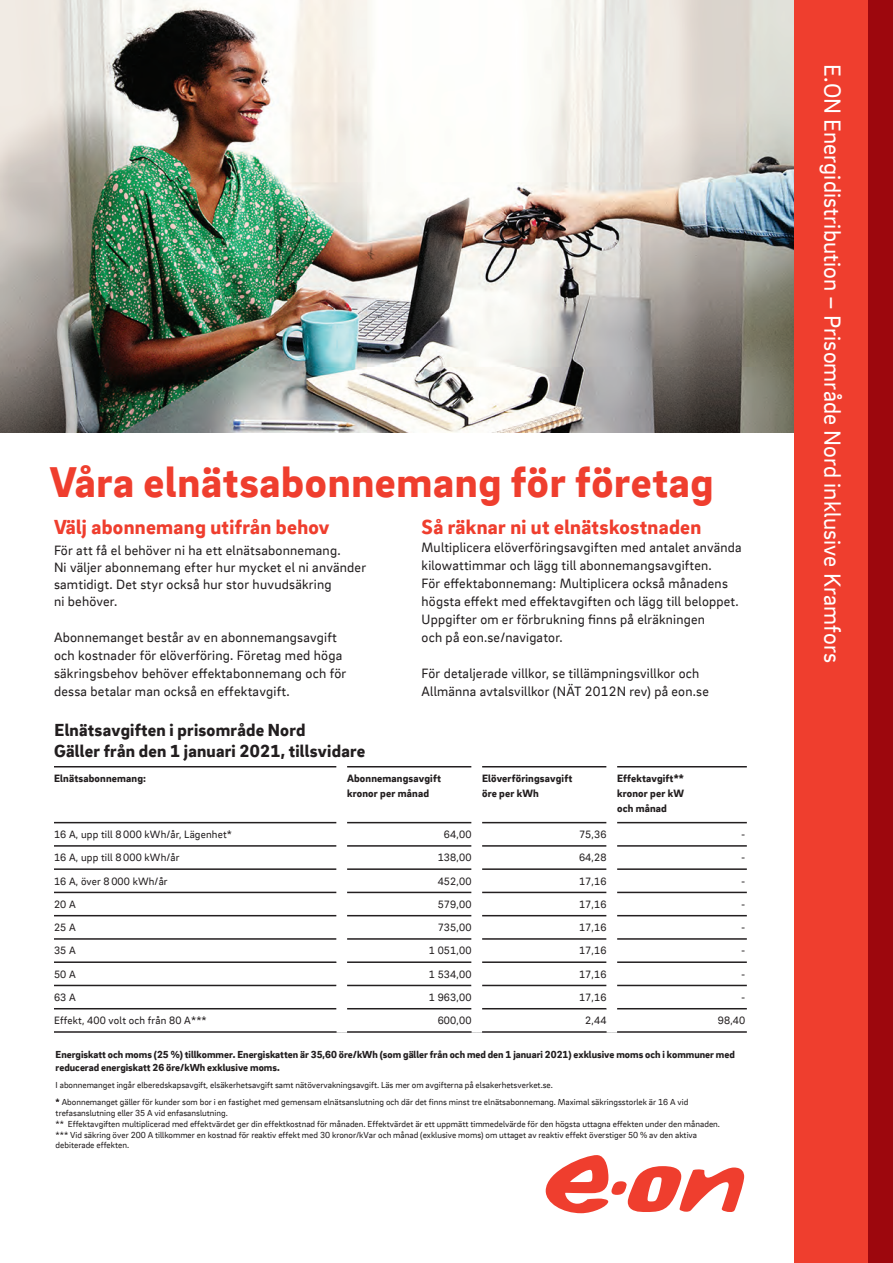
<style>
.page{position:relative;width:893px;height:1263px;background:#fff}
.page>*{position:absolute;margin:0;border:0;box-sizing:border-box;transform-origin:0 0}
.t1{font:900 44.4px "EON Brix Sans";letter-spacing:.015em;color:#ef3e2e}
.t2{font:24px "EON Brix Sans";letter-spacing:.005em;color:#fff}
.t3{font:900 21px "EON Brix Sans";letter-spacing:.015em;color:#ef3e2e}
.t4{font:900 18px/20.4px "EON Brix Sans";letter-spacing:.01em;color:#221e1f}
.t5{font:13.95px/18px "EON Brix Sans";letter-spacing:.015em;color:#231f20}
.t6{font:10.95px "EON Brix Sans";letter-spacing:.015em;color:#231f20}
.t7{font:900 10.95px/15px "EON Brix Sans";letter-spacing:.015em;color:#231f20}
.t8{font:900 10.5px/12.6px "EON Brix Sans";color:#231f20}
.t9{font:9px/10.8px "EON Brix Sans";color:#231f20}
.t10{font:9px "EON Brix Sans";color:#231f20}
</style>
<div class="page">
<img style="left:0;top:0;width:794px;height:432px">
<div style="left:794px;top:0;width:87px;height:1263px;background:#ef3e2e"></div>
<svg style="left:546px;top:1155px;width:198px;height:58px"></svg>
<div style="left:868px;top:0;width:25px;height:1263px;background:#9d070d"></div>
<hr style="left:54px;top:822px;width:283px;height:1px;background:#231f20">
<hr style="left:347px;top:822px;width:125px;height:1px;background:#231f20">
<hr style="left:482px;top:822px;width:125px;height:1px;background:#231f20">
<hr style="left:617px;top:822px;width:130px;height:1px;background:#231f20">
<hr style="left:54px;top:845px;width:283px;height:2px;background:#231f20">
<hr style="left:347px;top:845px;width:125px;height:2px;background:#231f20">
<hr style="left:482px;top:845px;width:125px;height:2px;background:#231f20">
<hr style="left:617px;top:845px;width:130px;height:2px;background:#231f20">
<hr style="left:54px;top:868px;width:283px;height:2px;background:#231f20">
<hr style="left:347px;top:868px;width:125px;height:2px;background:#231f20">
<hr style="left:482px;top:868px;width:125px;height:2px;background:#231f20">
<hr style="left:617px;top:868px;width:130px;height:2px;background:#231f20">
<hr style="left:54px;top:892px;width:283px;height:1px;background:#231f20">
<hr style="left:347px;top:892px;width:125px;height:1px;background:#231f20">
<hr style="left:482px;top:892px;width:125px;height:1px;background:#231f20">
<hr style="left:617px;top:892px;width:130px;height:1px;background:#231f20">
<hr style="left:54px;top:915px;width:283px;height:1px;background:#231f20">
<hr style="left:347px;top:915px;width:125px;height:1px;background:#231f20">
<hr style="left:482px;top:915px;width:125px;height:1px;background:#231f20">
<hr style="left:617px;top:915px;width:130px;height:1px;background:#231f20">
<hr style="left:54px;top:938px;width:283px;height:2px;background:#231f20">
<hr style="left:347px;top:938px;width:125px;height:2px;background:#231f20">
<hr style="left:482px;top:938px;width:125px;height:2px;background:#231f20">
<hr style="left:617px;top:938px;width:130px;height:2px;background:#231f20">
<hr style="left:54px;top:961px;width:283px;height:2px;background:#231f20">
<hr style="left:347px;top:961px;width:125px;height:2px;background:#231f20">
<hr style="left:482px;top:961px;width:125px;height:2px;background:#231f20">
<hr style="left:617px;top:961px;width:130px;height:2px;background:#231f20">
<hr style="left:54px;top:985px;width:283px;height:1px;background:#231f20">
<hr style="left:347px;top:985px;width:125px;height:1px;background:#231f20">
<hr style="left:482px;top:985px;width:125px;height:1px;background:#231f20">
<hr style="left:617px;top:985px;width:130px;height:1px;background:#231f20">
<hr style="left:54px;top:1008px;width:283px;height:1px;background:#231f20">
<hr style="left:347px;top:1008px;width:125px;height:1px;background:#231f20">
<hr style="left:482px;top:1008px;width:125px;height:1px;background:#231f20">
<hr style="left:617px;top:1008px;width:130px;height:1px;background:#231f20">
<hr style="left:54px;top:1031px;width:288px;height:2px;background:#231f20">
<hr style="left:342px;top:1031px;width:135px;height:2px;background:#231f20">
<hr style="left:477px;top:1031px;width:135px;height:2px;background:#231f20">
<hr style="left:612px;top:1031px;width:135px;height:2px;background:#231f20">
<div style="left:336px;top:963px;width:11px;height:25px;background:#fff"></div>
<div style="left:336px;top:986px;width:11px;height:26px;background:#fff"></div>
<div style="left:471px;top:982px;width:12px;height:29px;background:#fff"></div>
<div style="left:337px;top:1010px;width:10px;height:23px;background:#fff"></div>
<div style="left:472px;top:1010px;width:10px;height:23px;background:#fff"></div>
<div style="left:607px;top:1010px;width:10px;height:23px;background:#fff"></div>
<hr style="left:54px;top:766px;width:283px;height:1px;background:#231f20">
<hr style="left:347px;top:766px;width:125px;height:1px;background:#231f20">
<hr style="left:482px;top:766px;width:125px;height:1px;background:#231f20">
<hr style="left:617px;top:766px;width:130px;height:1px;background:#231f20">
<h1 class="t1" style="left:50px;top:452px;width:665px">Våra elnätsabonnemang för företag</h1>
<h3 class="t3" style="left:54px;top:513px;width:277px">Välj abonnemang utifrån behov</h3>
<p class="t5" style="left:54px;top:541px;width:314px;line-height:17.1px">För att få el behöver ni ha ett elnätsabonnemang.<br>Ni väljer abonnemang efter hur mycket el ni använder samtidigt. Det styr också hur stor huvudsäkring<br>ni behöver.</p>
<p class="t5" style="left:54px;top:628px;width:294px">Abonnemanget består av en abonnemangsavgift och kostnader för elöverföring. Företag med höga säkringsbehov behöver effektabonnemang och för dessa betalar man också en effektavgift.</p>
<h3 class="t3" style="left:422px;top:513px;width:281px">Så räknar ni ut elnätskostnaden</h3>
<p class="t5" style="left:422px;top:538px;width:322px">Multiplicera elöverföringsavgiften med antalet använda kilowattimmar och lägg till abonnemangsavgiften.<br>För effektabonnemang: Multiplicera också månadens högsta effekt med effektavgiften och lägg till beloppet.<br>Uppgifter om er förbrukning finns på elräkningen<br>och på eon.se/navigator.</p>
<p class="t5" style="left:422px;top:664px;width:289px">För detaljerade villkor, se tillämpningsvillkor och<br>Allmänna avtalsvillkor (NÄT 2012N rev) på eon.se</p>
<p class="t4" style="left:54px;top:719px;width:313px">Elnätsavgiften i prisområde Nord<br>Gäller från den 1 januari 2021, tillsvidare</p>
<p class="t7" style="left:54px;top:770px;width:94px">Elnätsabonnemang:</p>
<p class="t7" style="left:347px;top:770px;width:95px">Abonnemangsavgift kronor per månad</p>
<p class="t7" style="left:482px;top:770px;width:92px">Elöverföringsavgift öre per kWh</p>
<p class="t7" style="left:617px;top:770px;width:69px;text-align:justify">Effektavgift** kronor per kW och månad</p>
<p class="t6" style="left:54px;top:827px;width:180px">16 A, upp till 8 000 kWh/år, Lägenhet*</p>
<p class="t6" style="left:444px;top:827px;width:29px">64,00</p>
<p class="t6" style="left:579px;top:827px;width:29px">75,36</p>
<p class="t6" style="left:741px;top:827px;width:6px">-</p>
<p class="t6" style="left:54px;top:850px;width:127px">16 A, upp till 8 000 kWh/år</p>
<p class="t6" style="left:438px;top:850px;width:35px">138,00</p>
<p class="t6" style="left:579px;top:850px;width:29px">64,28</p>
<p class="t6" style="left:741px;top:850px;width:6px">-</p>
<p class="t6" style="left:54px;top:874px;width:115px">16 A, över 8 000 kWh/år</p>
<p class="t6" style="left:438px;top:874px;width:35px">452,00</p>
<p class="t6" style="left:579px;top:874px;width:29px">17,16</p>
<p class="t6" style="left:741px;top:874px;width:6px">-</p>
<p class="t6" style="left:54px;top:897px;width:23px">20 A</p>
<p class="t6" style="left:438px;top:897px;width:35px">579,00</p>
<p class="t6" style="left:579px;top:897px;width:29px">17,16</p>
<p class="t6" style="left:741px;top:897px;width:6px">-</p>
<p class="t6" style="left:54px;top:920px;width:23px">25 A</p>
<p class="t6" style="left:438px;top:920px;width:35px">735,00</p>
<p class="t6" style="left:579px;top:920px;width:29px">17,16</p>
<p class="t6" style="left:741px;top:920px;width:6px">-</p>
<p class="t6" style="left:54px;top:943px;width:23px">35 A</p>
<p class="t6" style="left:429px;top:943px;width:44px">1 051,00</p>
<p class="t6" style="left:579px;top:943px;width:29px">17,16</p>
<p class="t6" style="left:741px;top:943px;width:6px">-</p>
<p class="t6" style="left:54px;top:967px;width:23px">50 A</p>
<p class="t6" style="left:429px;top:967px;width:44px">1 534,00</p>
<p class="t6" style="left:579px;top:967px;width:29px">17,16</p>
<p class="t6" style="left:741px;top:967px;width:6px">-</p>
<p class="t6" style="left:54px;top:990px;width:23px">63 A</p>
<p class="t6" style="left:429px;top:990px;width:44px">1 963,00</p>
<p class="t6" style="left:579px;top:990px;width:29px">17,16</p>
<p class="t6" style="left:741px;top:990px;width:6px">-</p>
<p class="t6" style="left:54px;top:1013px;width:154px">Effekt, 400 volt och från 80 A***</p>
<p class="t6" style="left:438px;top:1013px;width:35px">600,00</p>
<p class="t6" style="left:585px;top:1013px;width:23px">2,44</p>
<p class="t6" style="left:718px;top:1013px;width:29px">98,40</p>
<p class="t8" style="left:56px;top:1048px;width:681px">Energiskatt och moms (25 %) tillkommer. Energiskatten är 35,60 öre/kWh (som gäller från och med den 1 januari 2021) exklusive moms och i kommuner med reducerad energiskatt 26 öre/kWh exklusive moms.</p>
<p class="t10" style="left:56px;top:1079px;width:499px">I abonnemanget ingår elberedskapsavgift, elsäkerhetsavgift samt nätövervakningsavgift. Läs mer om avgifterna på elsakerhetsverket.se.</p>
<p class="t9" style="left:56px;top:1096px;width:666px">* Abonnemanget gäller för kunder som bor i en fastighet med gemensam elnätsanslutning och där det finns minst tre elnätsabonnemang. Maximal säkringsstorlek är 16 A vid trefasanslutning eller 35 A vid enfasanslutning.<br>** Effektavgiften multiplicerad med effektvärdet ger din effektkostnad för månaden. Effektvärdet är ett uppmätt timmedelvärde för den högsta uttagna effekten under den månaden. *** Vid säkring över 200 A tillkommer en kostnad för reaktiv effekt med 30 kronor/kVar och månad (exklusive moms) om uttaget av reaktiv effekt överstiger 50 % av den aktiva debiterade effekten.</p>
<h2 class="t2" style="left:848px;top:64px;width:600px;rotate:90deg">E.ON Energidistribution – Prisområde Nord inklusive Kramfors</h2>
</div>
